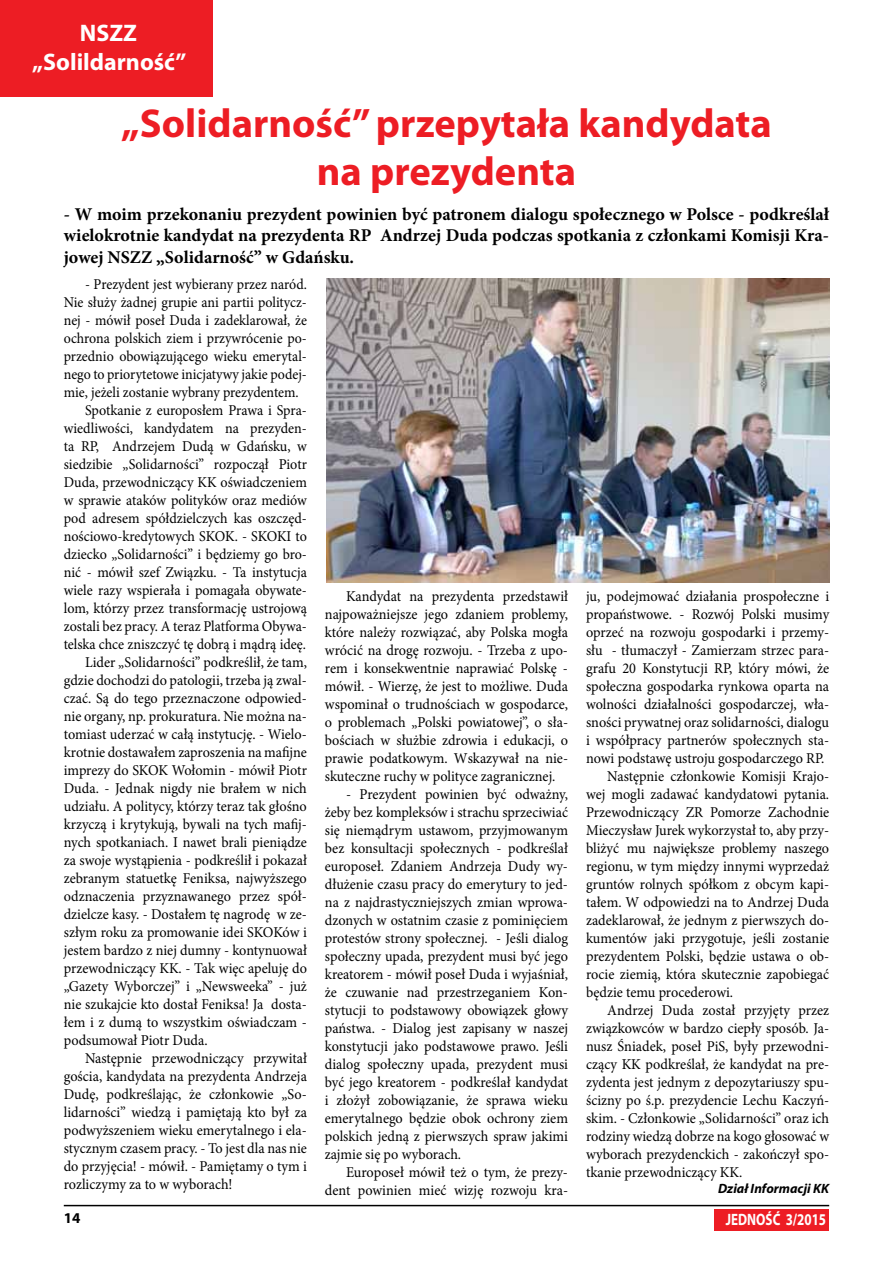
<style>
.page{position:relative;width:893px;height:1263px;background:#fff}
.page>*{position:absolute;margin:0;border:0;box-sizing:border-box;transform-origin:0 0}
.t1{font:700 40.5px/48.6px "Myriad Pro";color:#ed1d24;text-align:center}
.t2{font:700 24px/28.8px "Myriad Pro";color:#fff;text-align:center}
.t3{font:700 18px/21.6px "Minion Pro";color:#000;text-align:justify}
.t4{font:700 16.5px "Myriad Pro";color:#fff;scale:.79 1}
.t5{font:15px/18px "Minion Pro";color:#000;text-align:justify;scale:.95 1}
.t6{font:15px "Minion Pro";color:#000;scale:.94 1}
.t7{font:15px "Minion Pro";color:#000;scale:.93 1}
.t8{font:700 15px "Myriad Pro";color:#000}
.t9{font:italic 700 13.5px "Myriad Pro";color:#000}
</style>
<div class="page">
<div style="left:0;top:0;width:213px;height:96px;background:#ed1d24"></div>
<div style="left:714px;top:1209px;width:115px;height:21px;background:#ed1d24"></div>
<hr style="left:64px;top:1205px;width:765px;height:1px;background:#000">
<img style="left:327px;top:278px;width:502px;height:305px">
<h2 class="t2" style="left:32px;top:18px;width:156px">NSZZ „Solildarność”</h2>
<h1 class="t1" style="left:121px;top:97px;width:652px">„Solidarność” przepytała kandydata na prezydenta</h1>
<p class="t3" style="left:64px;top:203px;width:767px">- W moim przekonaniu prezydent powinien być patronem dialogu społecznego w Polsce - podkreślał wielokrotnie kandydat na prezydenta RP Andrzej Duda podczas spotkania z członkami Komisji Kra&shy;jowej NSZZ „Solidarność” w Gdańsku.</p>
<p class="t7" style="left:85px;top:274px;width:240px">- Prezydent jest wybierany przez naród.</p>
<p class="t7" style="left:64px;top:292px;width:263px">Nie służy żadnej grupie ani partii politycz-</p>
<p class="t7" style="left:64px;top:310px;width:263px">nej - mówił poseł Duda i zadeklarował, że</p>
<p class="t7" style="left:64px;top:328px;width:263px">ochrona polskich ziem i przywrócenie po-</p>
<p class="t7" style="left:64px;top:346px;width:263px">przednio obowiązującego wieku emerytal-</p>
<p class="t7" style="left:64px;top:364px;width:263px">nego to priorytetowe inicjatywy jakie podej-</p>
<p class="t7" style="left:64px;top:382px;width:254px">mie, jeżeli zostanie wybrany prezydentem.</p>
<p class="t6" style="left:85px;top:400px;width:238px">Spotkanie z europosłem Prawa i Spra-</p>
<p class="t6" style="left:64px;top:418px;width:260px">wiedliwości, kandydatem na prezyden-</p>
<p class="t6" style="left:64px;top:436px;width:260px">ta RP, Andrzejem Dudą w Gdańsku, w</p>
<p class="t6" style="left:64px;top:454px;width:260px">siedzibie „Solidarności” rozpoczął Piotr</p>
<p class="t6" style="left:64px;top:472px;width:260px">Duda, przewodniczący KK oświadczeniem</p>
<p class="t6" style="left:64px;top:490px;width:260px">w sprawie ataków polityków oraz mediów</p>
<p class="t6" style="left:64px;top:508px;width:260px">pod adresem spółdzielczych kas oszczęd-</p>
<p class="t6" style="left:64px;top:526px;width:260px">nościowo-kredytowych SKOK. - SKOKI to</p>
<p class="t6" style="left:64px;top:544px;width:260px">dziecko „Solidarności” i będziemy go bro-</p>
<p class="t6" style="left:64px;top:562px;width:260px">nić - mówił szef Związku. - Ta instytucja</p>
<p class="t6" style="left:64px;top:580px;width:260px">wiele razy wspierała i pomagała obywate-</p>
<p class="t6" style="left:64px;top:598px;width:260px">lom, którzy przez transformację ustrojową</p>
<p class="t6" style="left:64px;top:616px;width:260px">zostali bez pracy. A teraz Platforma Obywa-</p>
<p class="t6" style="left:64px;top:634px;width:259px">telska chce zniszczyć tę dobrą i mądrą ideę.</p>
<p class="t5" style="left:85px;top:654px;width:235px">Lider „Solidarności” podkreślił, że tam,</p>
<p class="t5" style="left:64px;top:672px;width:257px">gdzie dochodzi do patologii, trzeba ją zwal-</p>
<p class="t5" style="left:64px;top:690px;width:257px">czać. Są do tego przeznaczone odpowied-</p>
<p class="t5" style="left:64px;top:708px;width:257px">nie organy, np. prokuratura. Nie można na-</p>
<p class="t5" style="left:64px;top:726px;width:257px">tomiast uderzać w całą instytucję. - Wielo-</p>
<p class="t5" style="left:64px;top:744px;width:257px">krotnie dostawałem zaproszenia na mafijne</p>
<p class="t5" style="left:64px;top:762px;width:257px">imprezy do SKOK Wołomin - mówił Piotr</p>
<p class="t5" style="left:64px;top:780px;width:257px">Duda. - Jednak nigdy nie brałem w nich</p>
<p class="t5" style="left:64px;top:798px;width:257px">udziału. A politycy, którzy teraz tak głośno</p>
<p class="t5" style="left:64px;top:816px;width:257px">krzyczą i krytykują, bywali na tych mafij-</p>
<p class="t5" style="left:64px;top:834px;width:257px">nych spotkaniach. I nawet brali pieniądze</p>
<p class="t5" style="left:64px;top:852px;width:257px">za swoje wystąpienia - podkreślił i pokazał</p>
<p class="t5" style="left:64px;top:870px;width:257px">zebranym statuetkę Feniksa, najwyższego</p>
<p class="t5" style="left:64px;top:888px;width:257px">odznaczenia przyznawanego przez spół-</p>
<p class="t5" style="left:64px;top:906px;width:257px">dzielcze kasy. - Dostałem tę nagrodę w ze-</p>
<p class="t5" style="left:64px;top:924px;width:257px">szłym roku za promowanie idei SKOKów i</p>
<p class="t5" style="left:64px;top:942px;width:257px">jestem bardzo z niej dumny - kontynuował</p>
<p class="t5" style="left:64px;top:960px;width:257px">przewodniczący KK. - Tak więc apeluję do</p>
<p class="t5" style="left:64px;top:978px;width:257px">„Gazety Wyborczej” i „Newsweeka” - już</p>
<p class="t5" style="left:64px;top:996px;width:257px">nie szukajcie kto dostał Feniksa! Ja dosta-</p>
<p class="t5" style="left:64px;top:1014px;width:257px">łem i z dumą to wszystkim oświadczam -</p>
<p class="t5" style="left:64px;top:1032px;width:153px">podsumował Piotr Duda.</p>
<p class="t5" style="left:85px;top:1050px;width:235px">Następnie przewodniczący przywitał</p>
<p class="t5" style="left:64px;top:1068px;width:257px">gościa, kandydata na prezydenta Andrzeja</p>
<p class="t5" style="left:64px;top:1086px;width:257px">Dudę, podkreślając, że członkowie „So-</p>
<p class="t5" style="left:64px;top:1104px;width:257px">lidarności” wiedzą i pamiętają kto był za</p>
<p class="t5" style="left:64px;top:1122px;width:257px">podwyższeniem wieku emerytalnego i ela-</p>
<p class="t5" style="left:64px;top:1140px;width:257px">stycznym czasem pracy. - To jest dla nas nie</p>
<p class="t5" style="left:64px;top:1158px;width:257px">do przyjęcia! - mówił. - Pamiętamy o tym i</p>
<p class="t5" style="left:64px;top:1176px;width:179px">rozliczymy za to w wyborach!</p>
<p class="t5" style="left:586px;top:587px;width:257px">ju, podejmować działania prospołeczne i</p>
<p class="t5" style="left:586px;top:605px;width:257px">propaństwowe. - Rozwój Polski musimy</p>
<p class="t5" style="left:586px;top:623px;width:257px">oprzeć na rozwoju gospodarki i przemy-</p>
<p class="t5" style="left:586px;top:641px;width:257px">słu - tłumaczył - Zamierzam strzec para-</p>
<p class="t5" style="left:586px;top:659px;width:257px">grafu 20 Konstytucji RP, który mówi, że</p>
<p class="t5" style="left:586px;top:677px;width:257px">społeczna gospodarka rynkowa oparta na</p>
<p class="t5" style="left:586px;top:695px;width:257px">wolności działalności gospodarczej, wła-</p>
<p class="t5" style="left:586px;top:713px;width:257px">sności prywatnej oraz solidarności, dialogu</p>
<p class="t5" style="left:586px;top:731px;width:257px">i współpracy partnerów społecznych sta-</p>
<p class="t5" style="left:586px;top:749px;width:252px">nowi podstawę ustroju gospodarczego RP.</p>
<p class="t5" style="left:607px;top:767px;width:235px">Następnie członkowie Komisji Krajo-</p>
<p class="t5" style="left:586px;top:785px;width:257px">wej mogli zadawać kandydatowi pytania.</p>
<p class="t5" style="left:586px;top:803px;width:257px">Przewodniczący ZR Pomorze Zachodnie</p>
<p class="t5" style="left:586px;top:821px;width:257px">Mieczysław Jurek wykorzystał to, aby przy-</p>
<p class="t5" style="left:586px;top:839px;width:257px">bliżyć mu największe problemy naszego</p>
<p class="t5" style="left:586px;top:857px;width:257px">regionu, w tym między innymi wyprzedaż</p>
<p class="t5" style="left:586px;top:875px;width:257px">gruntów rolnych spółkom z obcym kapi-</p>
<p class="t5" style="left:586px;top:893px;width:257px">tałem. W odpowiedzi na to Andrzej Duda</p>
<p class="t5" style="left:586px;top:911px;width:257px">zadeklarował, że jednym z pierwszych do-</p>
<p class="t5" style="left:586px;top:929px;width:257px">kumentów jaki przygotuje, jeśli zostanie</p>
<p class="t5" style="left:586px;top:947px;width:257px">prezydentem Polski, będzie ustawa o ob-</p>
<p class="t5" style="left:586px;top:965px;width:257px">rocie ziemią, która skutecznie zapobiegać</p>
<p class="t5" style="left:586px;top:983px;width:156px">będzie temu procederowi.</p>
<p class="t5" style="left:607px;top:1001px;width:235px">Andrzej Duda został przyjęty przez</p>
<p class="t5" style="left:586px;top:1019px;width:257px">związkowców w bardzo ciepły sposób. Ja-</p>
<p class="t5" style="left:586px;top:1037px;width:257px">nusz Śniadek, poseł PiS, były przewodni-</p>
<p class="t5" style="left:586px;top:1055px;width:257px">czący KK podkreślał, że kandydat na pre-</p>
<p class="t5" style="left:586px;top:1073px;width:257px">zydenta jest jednym z depozytariuszy spu-</p>
<p class="t5" style="left:586px;top:1091px;width:257px">ścizny po ś.p. prezydencie Lechu Kaczyń-</p>
<p class="t5" style="left:586px;top:1109px;width:257px">skim. - Członkowie „Solidarności” oraz ich</p>
<p class="t5" style="left:586px;top:1127px;width:257px">rodziny wiedzą dobrze na kogo głosować w</p>
<p class="t5" style="left:586px;top:1145px;width:257px">wyborach prezydenckich - zakończył spo-</p>
<p class="t5" style="left:586px;top:1163px;width:166px">tkanie przewodniczący KK.</p>
<p class="t9" style="left:718px;top:1179px;width:113px">Dział Informacji KK</p>
<p class="t5" style="left:325px;top:588px;width:257px;text-indent:21px">Kandydat na prezydenta przedstawił najpoważniejsze jego zdaniem problemy, które należy rozwiązać, aby Polska mogła wrócić na drogę rozwoju. - Trzeba z upo&shy;rem i konsekwentnie naprawiać Polskę - mówił. - Wierzę, że jest to możliwe. Duda wspominał o trudnościach w gospodarce, o problemach „Polski powiatowej”, o sła&shy;bościach w służbie zdrowia i edukacji, o prawie podatkowym. Wskazywał na nie&shy;skuteczne ruchy w polityce zagranicznej.</p>
<p class="t5" style="left:325px;top:786px;width:257px;text-indent:21px">- Prezydent powinien być odważny, żeby bez kompleksów i strachu sprzeciwiać się niemądrym ustawom, przyjmowanym bez konsultacji społecznych - podkreślał europoseł. Zdaniem Andrzeja Dudy wy&shy;dłużenie czasu pracy do emerytury to jed&shy;na z najdrastyczniejszych zmian wprowa&shy;dzonych w ostatnim czasie z pominięciem protestów strony społecznej. - Jeśli dialog społeczny upada, prezydent musi być jego kreatorem - mówił poseł Duda i wyjaśniał, że czuwanie nad przestrzeganiem Kon&shy;stytucji to podstawowy obowiązek głowy państwa. - Dialog jest zapisany w naszej konstytucji jako podstawowe prawo. Jeśli dialog społeczny upada, prezydent musi być jego kreatorem - podkreślał kandydat i złożył zobowiązanie, że sprawa wieku emerytalnego będzie obok ochrony ziem polskich jedną z pierwszych spraw jakimi zajmie się po wyborach.</p>
<p class="t5" style="left:325px;top:1164px;width:257px;text-align:right">Europoseł mówił też o tym, że prezy&shy;dent powinien mieć wizję rozwoju kra-</p>
<p class="t8" style="left:64px;top:1208px;width:18px">14</p>
<p class="t4" style="left:726px;top:1208px;width:128px">JEDNOŚĆ 3/2015</p>
</div>
